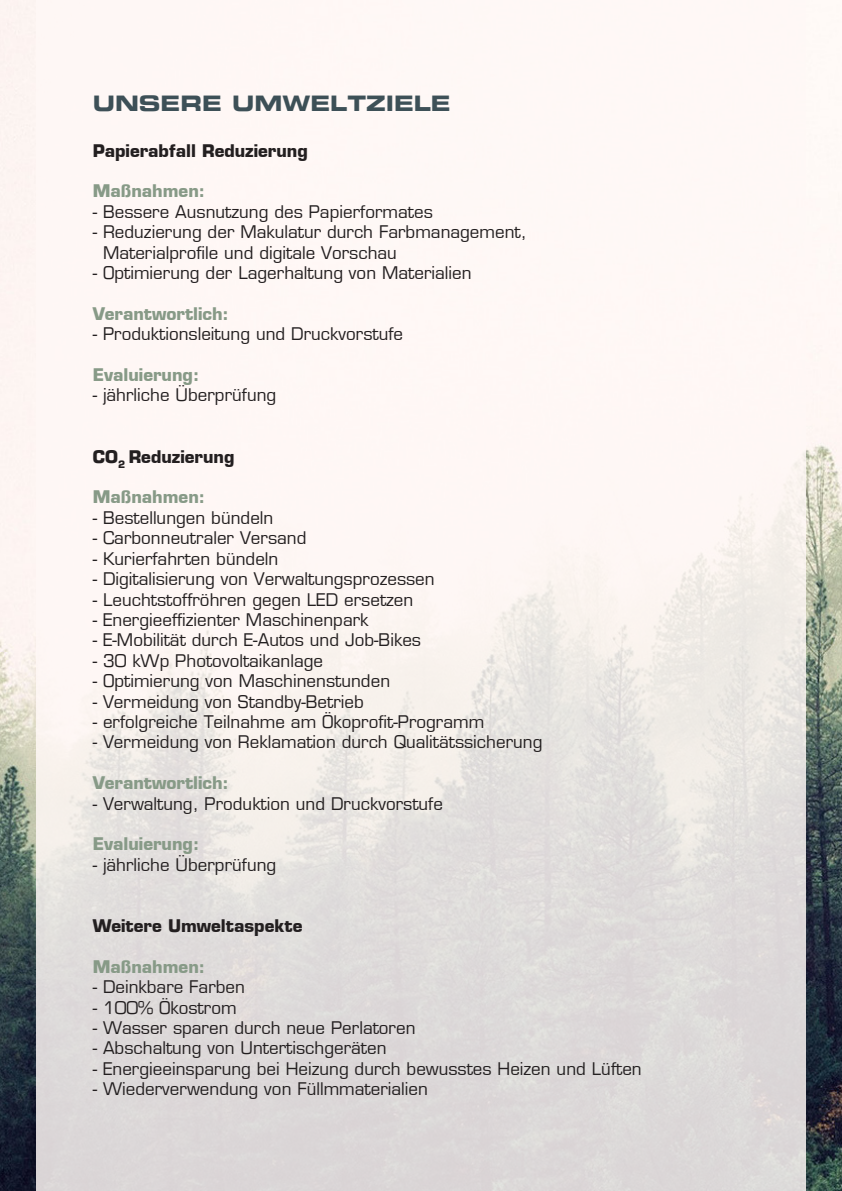
<style>
.page{position:relative;width:842px;height:1191px;background:#fff}
.page>*{position:absolute;margin:0;border:0;box-sizing:border-box;transform-origin:0 0}
.t1{font:21px "Eurostile Bold Extended Two";color:#3d5057}
.t2{font:17px/20.4px "Eurostile";color:#231f20}
.t3{font:700 17px "Eurostile";color:#879a87}
.t4{font:700 17px "Eurostile";color:#231f20}
</style>
<div class="page">
<img style="left:0;top:0;width:842px;height:1191px">
<div style="left:36px;top:0;width:770px;height:1191px;background:linear-gradient(to bottom,#fffffe,#dbd8d7)"></div>
<p class="t1" style="left:93px;top:88px;width:359px">UNSERE UMWELTZIELE</p>
<p class="t4" style="left:93px;top:139px;width:217px">Papierabfall Reduzierung</p>
<p class="t3" style="left:93px;top:180px;width:114px">Maßnahmen:</p>
<p class="t2" style="left:93px;top:202px;width:342px">- Bessere Ausnutzung des Papierformates</p>
<p class="t2" style="left:103px;top:222px;width:425px;text-indent:-10px">- Reduzierung der Makulatur durch Farbmanagement,<br>Materialprofile und digitale Vorschau</p>
<p class="t2" style="left:93px;top:263px;width:380px">- Optimierung der Lagerhaltung von Materialien</p>
<p class="t3" style="left:93px;top:302px;width:137px">Verantwortlich:</p>
<p class="t2" style="left:93px;top:324px;width:312px">- Produktionsleitung und Druckvorstufe</p>
<p class="t3" style="left:93px;top:363px;width:108px">Evaluierung:</p>
<p class="t2" style="left:93px;top:385px;width:185px">- jährliche Überprüfung</p>
<p class="t4" style="left:93px;top:445px;width:143px">CO<sub>2</sub> Reduzierung</p>
<p class="t3" style="left:93px;top:486px;width:114px">Maßnahmen:</p>
<p class="t2" style="left:93px;top:508px;width:182px">- Bestellungen bündeln</p>
<p class="t2" style="left:93px;top:528px;width:215px">- Carbonneutraler Versand</p>
<p class="t2" style="left:93px;top:548px;width:187px">- Kurierfahrten bündeln</p>
<p class="t2" style="left:93px;top:569px;width:344px">- Digitalisierung von Verwaltungsprozessen</p>
<p class="t2" style="left:93px;top:589px;width:322px">- Leuchtstoffröhren gegen LED ersetzen</p>
<p class="t2" style="left:93px;top:610px;width:277px">- Energieeffizienter Maschinenpark</p>
<p class="t2" style="left:93px;top:630px;width:330px">- E-Mobilität durch E-Autos und Job-Bikes</p>
<p class="t2" style="left:93px;top:650px;width:232px">- 30 kWp Photovoltaikanlage</p>
<p class="t2" style="left:93px;top:671px;width:299px">- Optimierung von Maschinenstunden</p>
<p class="t2" style="left:93px;top:691px;width:273px">- Vermeidung von Standby-Betrieb</p>
<p class="t2" style="left:93px;top:712px;width:393px">- erfolgreiche Teilnahme am Ökoprofit-Programm</p>
<p class="t2" style="left:93px;top:732px;width:451px">- Vermeidung von Reklamation durch Qualitätssicherung</p>
<p class="t3" style="left:93px;top:771px;width:137px">Verantwortlich:</p>
<p class="t2" style="left:93px;top:793px;width:352px">- Verwaltung, Produktion und Druckvorstufe</p>
<p class="t3" style="left:93px;top:833px;width:108px">Evaluierung:</p>
<p class="t2" style="left:93px;top:854px;width:185px">- jährliche Überprüfung</p>
<p class="t4" style="left:93px;top:914px;width:211px">Weitere Umweltaspekte</p>
<p class="t3" style="left:93px;top:955px;width:114px">Maßnahmen:</p>
<p class="t2" style="left:93px;top:977px;width:154px">- Deinkbare Farben</p>
<p class="t2" style="left:93px;top:997px;width:145px">- 100% Ökostrom</p>
<p class="t2" style="left:93px;top:1018px;width:324px">- Wasser sparen durch neue Perlatoren</p>
<p class="t2" style="left:93px;top:1038px;width:295px">- Abschaltung von Untertischgeräten</p>
<p class="t2" style="left:93px;top:1058px;width:551px">- Energieeinsparung bei Heizung durch bewusstes Heizen und Lüften</p>
<p class="t2" style="left:93px;top:1079px;width:337px">- Wiederverwendung von Füllmmaterialien</p>
</div>
